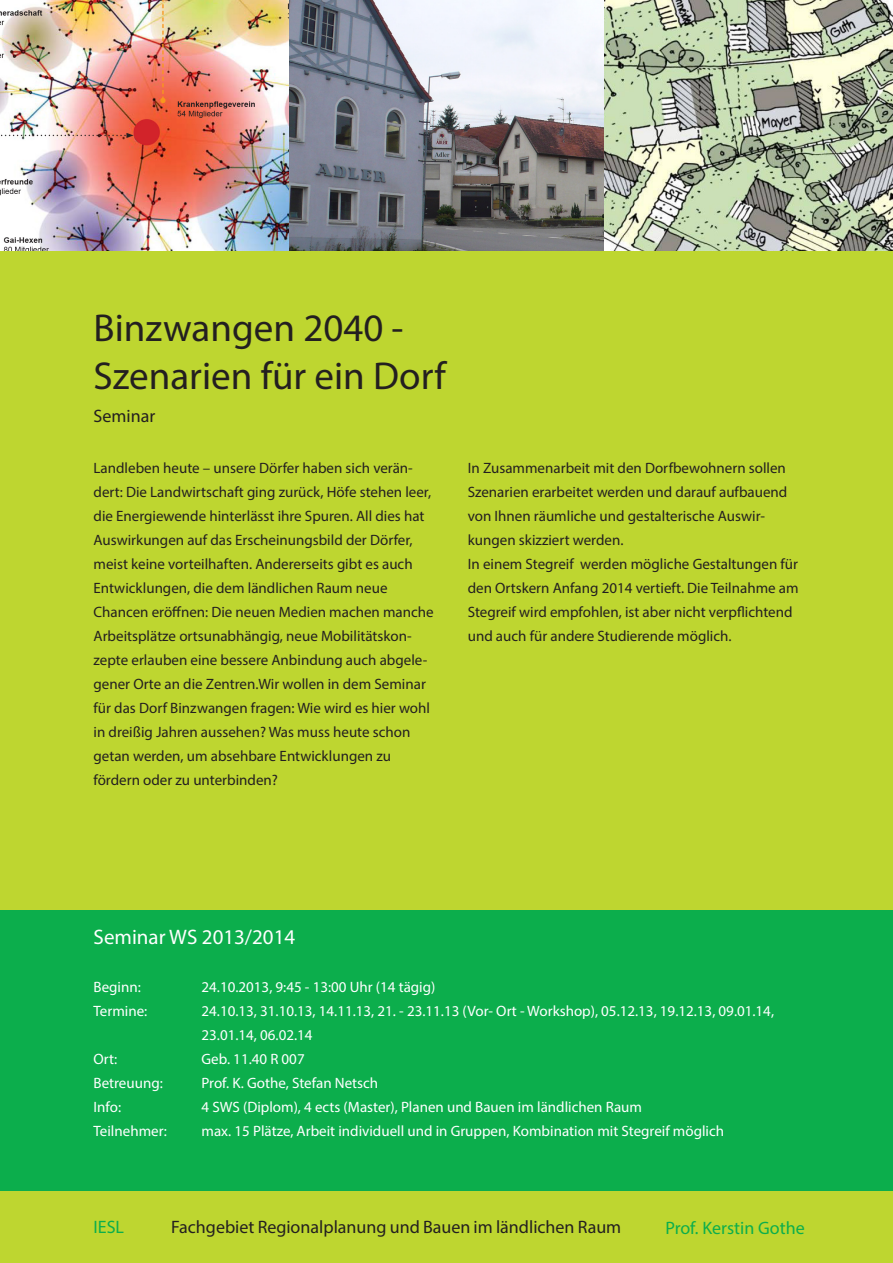
<style>
.page{position:relative;width:893px;height:1263px;background:#bed630}
.page>*{position:absolute;margin:0;border:0;box-sizing:border-box;transform-origin:0 0}
.Veranstaltungstitel{font:39px "Myriad Pro";color:#231f20}
.Infotext_10_16{font:21px "Myriad Pro";color:#fff}
.t1{font:18.6px "Myriad Pro";color:#231f20}
.halber_Zeilenabstand{font:18px "Myriad Pro";color:#231f20}
.halber_Zeilenabstand-2{font:18px "Myriad Pro";color:#0cae4c}
.Fließtext_Aufzählung{font:15px/24px "Myriad Pro";color:#231f20}
.Infotext_10_16-2{font:15px/24px "Myriad Pro";color:#fff}
.s1{color:#0cae4c}
</style>
<div class="page">
<div style="left:0;top:910px;width:893px;height:281px;background:#0cae4c"></div>
<img style="left:0;top:0;width:290px;height:251px">
<img style="left:290px;top:0;width:603px;height:251px">
<p class="Veranstaltungstitel" style="left:94px;top:304px;width:312px">Binzwangen 2040 -</p>
<p class="Veranstaltungstitel" style="left:94px;top:352px;width:354px">Szenarien für ein Dorf</p>
<p class="halber_Zeilenabstand" style="left:94px;top:405px;width:63px">Seminar</p>
<p class="Fließtext_Aufzählung" style="left:94px;top:456px;width:342px">Landleben heute – unsere Dörfer haben sich verän&shy;dert: Die Landwirtschaft ging zurück, Höfe stehen leer, die Energiewende hinterlässt ihre Spuren. All dies hat Auswirkungen auf das Erscheinungsbild der Dörfer, meist keine vorteilhaften. Andererseits gibt es auch Entwicklungen, die dem ländlichen Raum neue Chancen eröffnen: Die neuen Medien machen manche Arbeitsplätze ortsunabhängig, neue Mobilitätskon&shy;zepte erlauben eine bessere Anbindung auch abgele&shy;gener Orte an die Zentren.Wir wollen in dem Seminar für das Dorf Binzwangen fragen: Wie wird es hier wohl in dreißig Jahren aussehen? Was muss heute schon getan werden, um absehbare Entwicklungen zu fördern oder zu unterbinden?</p>
<p class="Fließtext_Aufzählung" style="left:468px;top:456px;width:321px">In Zusammenarbeit mit den Dorfbewohnern sollen Szenarien erarbeitet werden und darauf aufbauend von Ihnen räumliche und gestalterische Auswir&shy;kungen skizziert werden.</p>
<p class="Fließtext_Aufzählung" style="left:468px;top:552px;width:332px">In einem Stegreif werden mögliche Gestaltungen für den Ortskern Anfang 2014 vertieft. Die Teilnahme am Stegreif wird empfohlen, ist aber nicht verpflichtend und auch für andere Studierende möglich.</p>
<p class="Infotext_10_16" style="left:94px;top:924px;width:203px">Seminar WS 2013/2014</p>
<p class="Infotext_10_16-2" style="left:94px;top:974px;width:49px">Beginn:</p>
<p class="Infotext_10_16-2" style="left:202px;top:974px;width:235px">24.10.2013, 9:45 - 13:00 Uhr (14 tägig)</p>
<p class="Infotext_10_16-2" style="left:94px;top:998px;width:55px">Termine:</p>
<p class="Infotext_10_16-2" style="left:202px;top:998px;width:574px">24.10.13, 31.10.13, 14.11.13, 21. - 23.11.13 (Vor- Ort - Workshop), 05.12.13, 19.12.13, 09.01.14,<br>23.01.14, 06.02.14</p>
<p class="Infotext_10_16-2" style="left:94px;top:1046px;width:25px">Ort:</p>
<p class="Infotext_10_16-2" style="left:202px;top:1046px;width:105px">Geb. 11.40 R 007</p>
<p class="Infotext_10_16-2" style="left:94px;top:1070px;width:71px">Betreuung:</p>
<p class="Infotext_10_16-2" style="left:202px;top:1070px;width:178px">Prof. K. Gothe, Stefan Netsch</p>
<p class="Infotext_10_16-2" style="left:94px;top:1094px;width:29px">Info:</p>
<p class="Infotext_10_16-2" style="left:202px;top:1094px;width:442px">4 SWS (Diplom), 4 ects (Master), Planen und Bauen im ländlichen Raum</p>
<p class="Infotext_10_16-2" style="left:94px;top:1118px;width:75px">Teilnehmer:</p>
<p class="Infotext_10_16-2" style="left:202px;top:1118px;width:524px">max. 15 Plätze, Arbeit individuell und in Gruppen, Kombination mit Stegreif möglich</p>
<p class="t1" style="left:95px;top:1215px;width:713px"><span class="s1">OR</span> Fachgebiet Regionalplanung und Bauen im ländlichen Raum <span class="s1">Professorin Kerstin Gothe</span></p>
<p class="halber_Zeilenabstand-2" style="left:94px;top:1216px;width:32px">IESL</p>
<p class="halber_Zeilenabstand" style="left:171px;top:1216px;width:452px">Fachgebiet Regionalplanung und Bauen im ländlichen Raum</p>
<p class="halber_Zeilenabstand-2" style="left:665px;top:1216px;width:141px">Prof. Kerstin Gothe</p>
</div>
